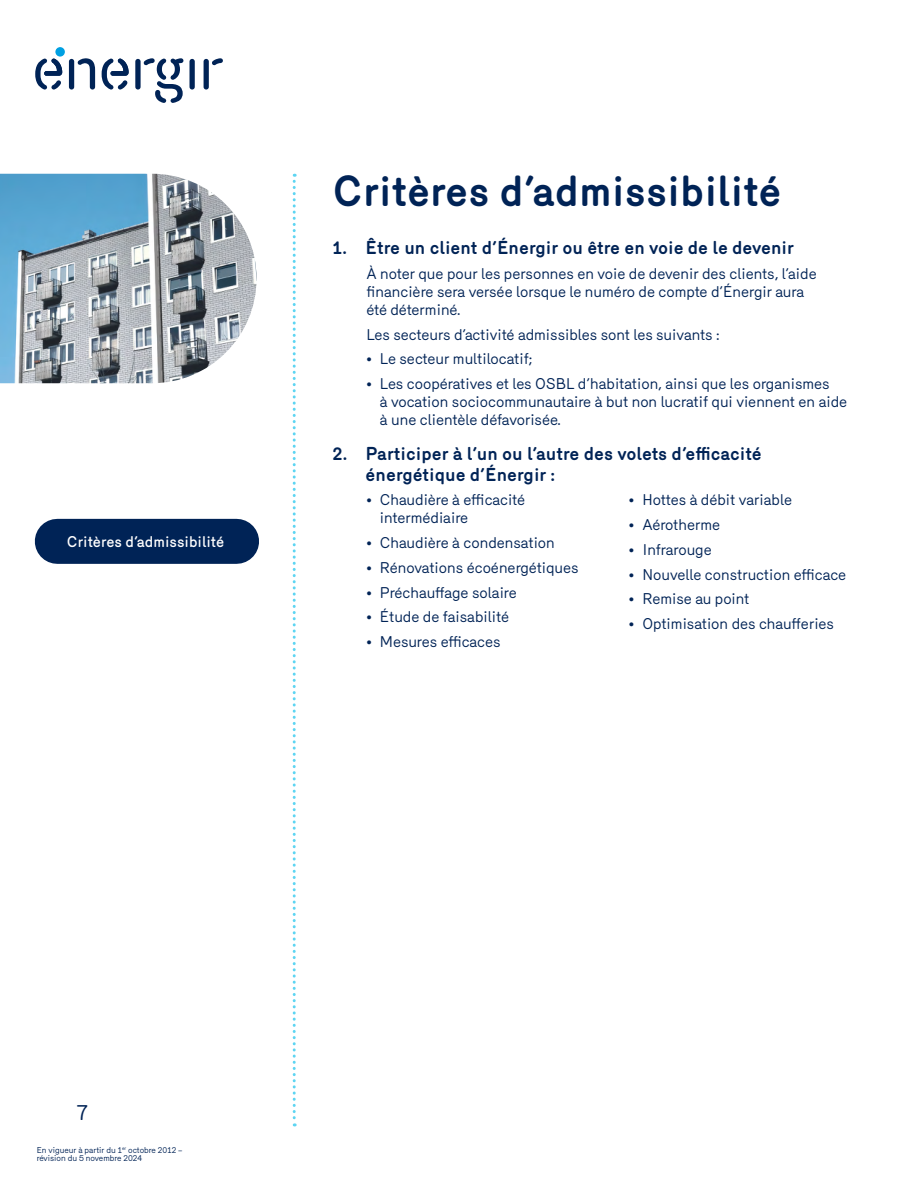
<style>
.page{position:relative;width:918px;height:1188px;background:#fff}
.page>*{position:absolute;margin:0;border:0;box-sizing:border-box;transform-origin:0 0}
.Energir_Titre_principal{font:700 42px "Merkury";color:#002356}
.t1{font:21px "Merkury";color:#002356}
.Energir_Sous-titre_1{font:700 18px/21px "Merkury";color:#002356}
.texte_paragraphe_point{font:15px/18px "Merkury";color:#002356}
.t2{font:500 15px "Merkury";color:#fff}
.t3{font:8.25px/8.2px "Merkury";color:#002356}
</style>
<div class="page">
<img style="left:0;top:174px;width:257px;height:209px">
<svg style="left:55px;top:47px;width:10px;height:10px"></svg>
<div style="left:69px;top:59px;width:5px;height:31px;background:#002356;border-radius:3px"></div>
<svg style="left:77px;top:58px;width:18px;height:32px"></svg>
<div style="left:190px;top:59px;width:5px;height:31px;background:#002356;border-radius:3px"></div>
<svg style="left:35px;top:58px;width:27px;height:32px"></svg>
<svg style="left:102px;top:58px;width:27px;height:32px"></svg>
<div style="left:135px;top:59px;width:6px;height:31px;background:#002356;border-radius:3px"></div>
<svg style="left:143px;top:58px;width:41px;height:45px"></svg>
<div style="left:204px;top:59px;width:5px;height:31px;background:#002356;border-radius:3px"></div>
<svg style="left:212px;top:58px;width:11px;height:7px"></svg>
<div style="left:57px;top:519px;width:180px;height:45px;background:#002356"></div>
<svg style="left:293px;top:174px;width:3px;height:952px"></svg>
<p class="t2" style="left:67px;top:530px;width:159px">Critères d’admissibilité</p>
<p class="Energir_Titre_principal" style="left:333px;top:160px;width:451px">Critères d’admissibilité</p>
<p class="Energir_Sous-titre_1" style="left:333px;top:236px;width:463px">1. Être un client d’Énergir ou être en voie de le devenir</p>
<p class="texte_paragraphe_point" style="left:366px;top:263px;width:452px">À noter que pour les personnes en voie de devenir des clients, l’aide financière sera versée lorsque le numéro de compte d’Énergir aura été déterminé.</p>
<p class="texte_paragraphe_point" style="left:366px;top:324px;width:355px">Les secteurs d’activité admissibles sont les suivants :</p>
<p class="texte_paragraphe_point" style="left:366px;top:349px;width:167px">• Le secteur multilocatif;</p>
<p class="texte_paragraphe_point" style="left:380px;top:373px;width:469px;text-indent:-14px">• Les coopératives et les OSBL d’habitation, ainsi que les organismes<br>à vocation sociocommunautaire à but non lucratif qui viennent en aide à une clientèle défavorisée.</p>
<p class="Energir_Sous-titre_1" style="left:366px;top:441px;width:398px;text-indent:-33px">2. Participer à l’un ou l’autre des volets d’efficacité énergétique d’Énergir :</p>
<p class="texte_paragraphe_point" style="left:380px;top:490px;width:147px;text-indent:-14px">• Chaudière à efficacité intermédiaire</p>
<p class="texte_paragraphe_point" style="left:366px;top:532px;width:190px">• Chaudière à condensation</p>
<p class="texte_paragraphe_point" style="left:366px;top:557px;width:214px">• Rénovations écoénergétiques</p>
<p class="texte_paragraphe_point" style="left:366px;top:582px;width:152px">• Préchauffage solaire</p>
<p class="texte_paragraphe_point" style="left:366px;top:607px;width:144px">• Étude de faisabilité</p>
<p class="texte_paragraphe_point" style="left:366px;top:631px;width:136px">• Mesures efficaces</p>
<p class="texte_paragraphe_point" style="left:629px;top:490px;width:165px">• Hottes à débit variable</p>
<p class="texte_paragraphe_point" style="left:629px;top:514px;width:93px">• Aérotherme</p>
<p class="texte_paragraphe_point" style="left:629px;top:539px;width:84px">• Infrarouge</p>
<p class="texte_paragraphe_point" style="left:629px;top:564px;width:219px">• Nouvelle construction efficace</p>
<p class="texte_paragraphe_point" style="left:629px;top:589px;width:122px">• Remise au point</p>
<p class="texte_paragraphe_point" style="left:629px;top:613px;width:207px">• Optimisation des chaufferies</p>
<h2 class="t1" style="left:77px;top:1097px;width:13px">7</h2>
<p class="t3" style="left:37px;top:1145px;width:147px">En vigueur à partir du 1<sup>er</sup> octobre 2012 – révision du 5 novembre 2024</p>
</div>
